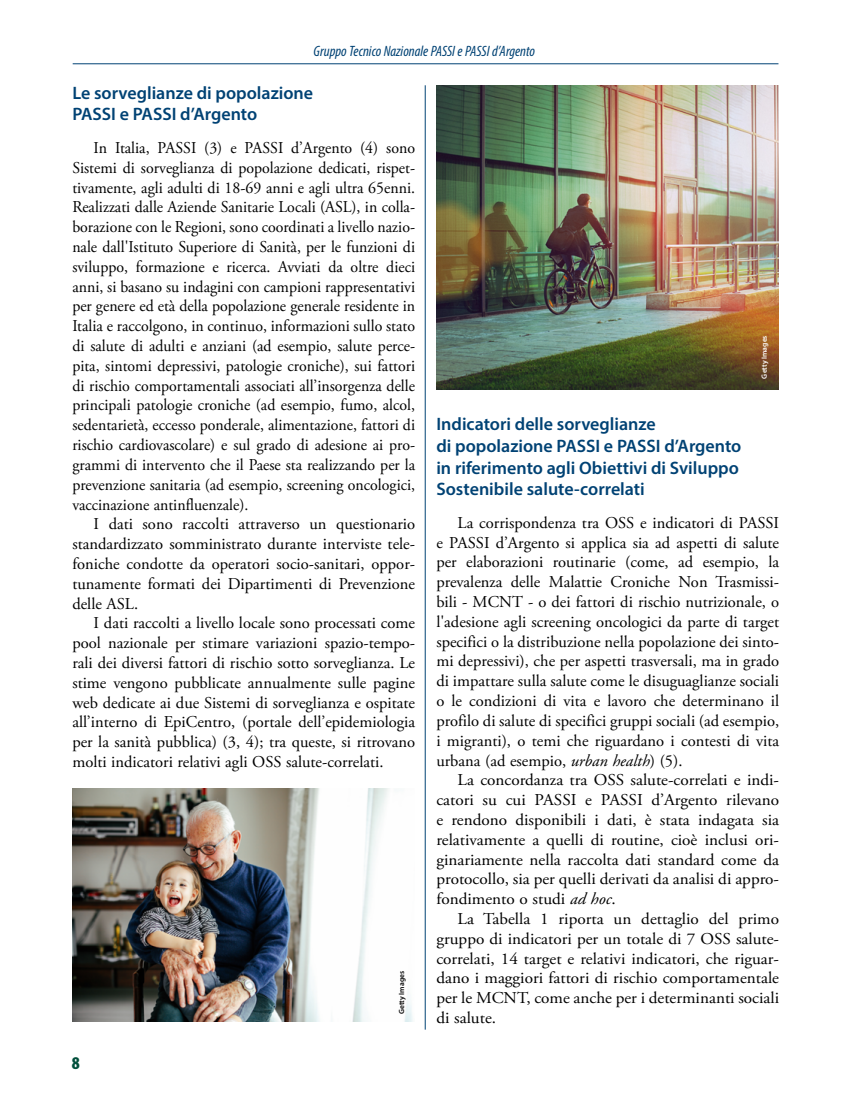
<style>
.page{position:relative;width:851px;height:1106px;background:#fff}
.page>*{position:absolute;margin:0;border:0;box-sizing:border-box;transform-origin:0 0}
.t1{font:600 18px/21.6px "Myriad Pro";color:#004274}
.t2{font:900 condensed 18px "Myriad Pro";color:#014f3b}
.t3{font:16.5px/19.8px "Adobe Garamond Pro";color:#000;text-align:justify}
.t4{font:16.5px/19.8px "Adobe Garamond Pro";color:#000;text-align:justify;scale:.96 1}
.t5{font:16.5px/19.8px "Adobe Garamond Pro";color:#000;text-align:justify;scale:1.04 1}
.t6{font:italic condensed 15px "Myriad Pro";color:#004274}
.t7{font:600 7.5px "Myriad Pro";color:#fff}
.t8{font:600 7.5px "Myriad Pro";color:#000}
.s1{font-style:italic}
</style>
<div class="page">
<hr style="left:425px;top:85px;width:1px;height:944px;background:#004274">
<hr style="left:73px;top:63px;width:705px;height:1px;background:#004274">
<img style="left:72px;top:788px;width:341px;height:233px">
<img style="left:436px;top:85px;width:342px;height:304px">
<p class="t6" style="left:313px;top:42px;width:223px">Gruppo Tecnico Nazionale PASSI e PASSI d’Argento</p>
<p class="t1" style="left:72px;top:81px;width:242px">Le sorveglianze di popolazione<br>PASSI e PASSI d’Argento</p>
<p class="t4" style="left:72px;top:138px;width:358px;text-indent:21px">In Italia, PASSI (3) e PASSI d’Argento (4) sono Sistemi di sorveglianza di popolazione dedicati, rispet&shy;tivamente, agli adulti di 18-69 anni e agli ultra 65enni.<br>Realizzati dalle Aziende Sanitarie Locali (ASL), in colla&shy;borazione con le Regioni, sono coordinati a livello nazio&shy;nale dall'Istituto Superiore di Sanità, per le funzioni di sviluppo, formazione e ricerca. Avviati da oltre dieci anni, si basano su indagini con campioni rappresentativi per genere ed età della popolazione generale residente in Italia e raccolgono, in continuo, informazioni sullo stato di salute di adulti e anziani (ad esempio, salute perce&shy;pita, sintomi depressivi, patologie croniche), sui fattori di rischio comportamentali associati all’insorgenza delle principali patologie croniche (ad esempio, fumo, alcol, sedentarietà, eccesso ponderale, alimentazione, fattori di rischio cardiovascolare) e sul grado di adesione ai pro&shy;grammi di intervento che il Paese sta realizzando per la prevenzione sanitaria (ad esempio, screening oncologici, vaccinazione antinfluenzale).</p>
<p class="t3" style="left:72px;top:515px;width:344px;text-indent:21px">I dati sono raccolti attraverso un questionario standardizzato somministrato durante interviste tele&shy;foniche condotte da operatori socio-sanitari, oppor&shy;tunamente formati dei Dipartimenti di Prevenzione delle ASL.</p>
<p class="t3" style="left:72px;top:614px;width:344px;text-indent:21px">I dati raccolti a livello locale sono processati come pool nazionale per stimare variazioni spazio-tempo&shy;rali dei diversi fattori di rischio sotto sorveglianza. Le stime vengono pubblicate annualmente sulle pagine web dedicate ai due Sistemi di sorveglianza e ospitate all’interno di EpiCentro, (portale dell’epidemiologia per la sanità pubblica) (3, 4); tra queste, si ritrovano molti indicatori relativi agli OSS salute-correlati.</p>
<p class="t2" style="left:72px;top:1053px;width:9px">8</p>
<p class="t8" style="left:397px;top:1014px;width:45px;rotate:-90deg">Getty Images</p>
<p class="t7" style="left:759px;top:378px;width:45px;rotate:-90deg">Getty Images</p>
<p class="t1" style="left:436px;top:413px;width:306px">Indicatori delle sorveglianze<br>di popolazione PASSI e PASSI d’Argento in riferimento agli Obiettivi di Sviluppo Sostenibile salute-correlati</p>
<p class="t3" style="left:436px;top:513px;width:344px;text-indent:21px">La corrispondenza tra OSS e indicatori di PASSI e PASSI d’Argento si applica sia ad aspetti di salute per elaborazioni routinarie (come, ad esempio, la prevalenza delle Malattie Croniche Non Trasmissi&shy;bili - MCNT - o dei fattori di rischio nutrizionale, o l'adesione agli screening oncologici da parte di target specifici o la distribuzione nella popolazione dei sinto&shy;mi depressivi), che per aspetti trasversali, ma in grado di impattare sulla salute come le disuguaglianze sociali o le condizioni di vita e lavoro che determinano il profilo di salute di specifici gruppi sociali (ad esempio, i migranti), o temi che riguardano i contesti di vita urbana (ad esempio, <span class="s1">urban health</span>) (5).</p>
<p class="t5" style="left:436px;top:770px;width:331px;text-indent:21px">La concordanza tra OSS salute-correlati e indi&shy;catori su cui PASSI e PASSI d’Argento rilevano e rendono disponibili i dati, è stata indagata sia relativamente a quelli di routine, cioè inclusi ori&shy;ginariamente nella raccolta dati standard come da protocollo, sia per quelli derivati da analisi di appro&shy;fondimento o studi <span class="s1">ad hoc</span>.</p>
<p class="t5" style="left:436px;top:909px;width:331px;text-indent:21px">La Tabella 1 riporta un dettaglio del primo gruppo di indicatori per un totale di 7 OSS salute&shy;correlati, 14 target e relativi indicatori, che riguar&shy;dano i maggiori fattori di rischio comportamentale per le MCNT, come anche per i determinanti sociali di salute.</p>
</div>
